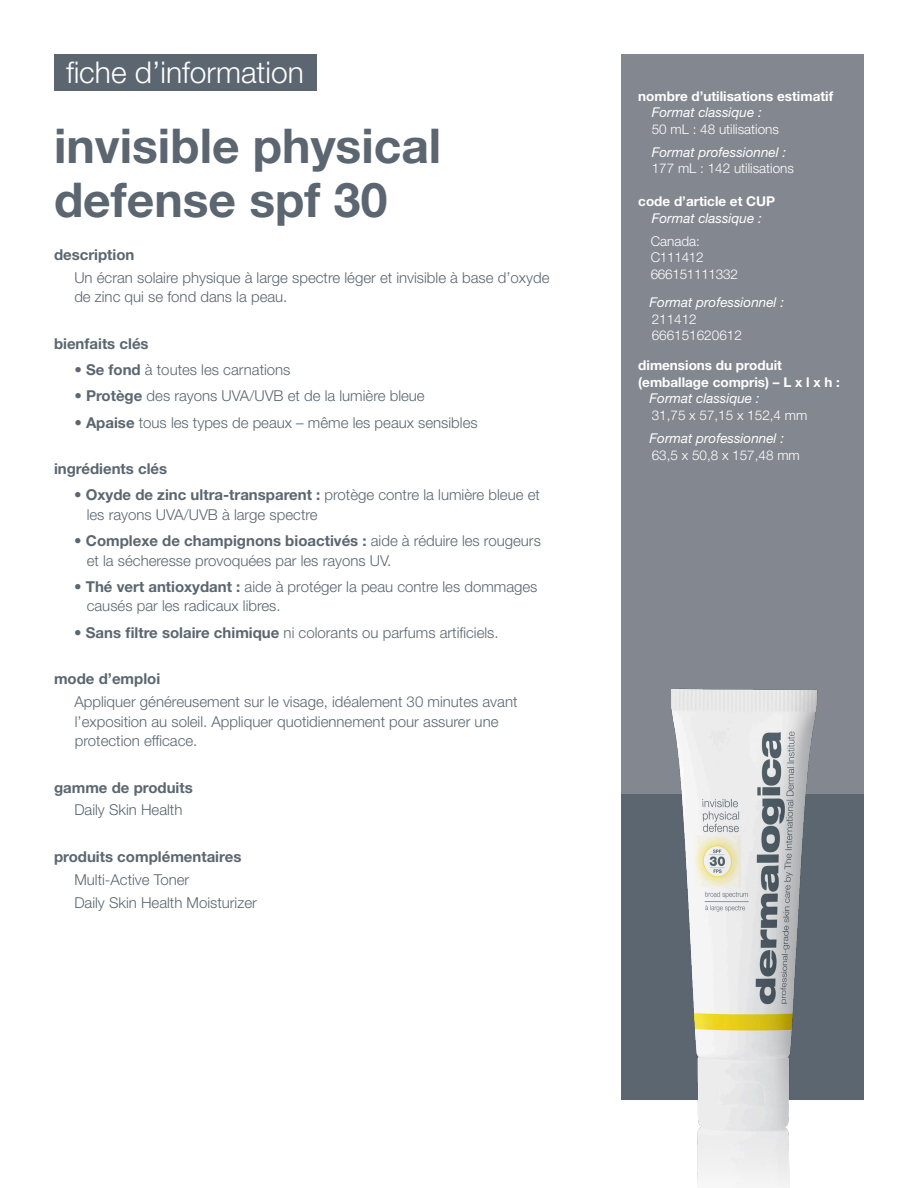
<style>
.page{position:relative;width:918px;height:1188px;background:#fff}
.page>*{position:absolute;margin:0;border:0;box-sizing:border-box;transform-origin:0 0}
.t1{font:700 48px/54px "Helvetica Neue LT Std";color:#5b6670}
.t2{font:300 30px "Helvetica Neue LT Std";color:#fff}
.t3{font:300 15px/19.5px "Helvetica Neue LT Std";color:#5b6670}
.t4{font:700 15px "Helvetica Neue LT Std";color:#5b6670}
.t5{font:300 13.5px/16.5px "Helvetica Neue LT Std";color:#fff}
.t6{font:700 13.5px/16.5px "Helvetica Neue LT Std";color:#fff}
.t7{font:italic 13.5px "Helvetica Neue LT Std";color:#fff}
.t8{font:300 13.5px "Helvetica Neue LT Std";letter-spacing:-.02em;color:#fff}
.s1{font-weight:700}
.s2{font-weight:400;font-style:italic}
</style>
<div class="page">
<div style="left:621px;top:54px;width:243px;height:740px;background:#83878f"></div>
<div style="left:54px;top:54px;width:262px;height:37px;background:#5b6670"></div>
<div style="left:621px;top:794px;width:243px;height:305px;background:#5b6670"></div>
<img style="left:671px;top:689px;width:147px;height:499px">
<p class="t2" style="left:66px;top:54px;width:239px">fiche d’information</p>
<p class="t1" style="left:54px;top:117px;width:389px">invisible physical defense spf 30</p>
<p class="t4" style="left:54px;top:245px;width:82px">description</p>
<p class="t3" style="left:74px;top:268px;width:477px">Un écran solaire physique à large spectre léger et invisible à base d’oxyde de zinc qui se fond dans la peau.</p>
<p class="t4" style="left:54px;top:334px;width:96px">bienfaits clés</p>
<p class="t3" style="left:74px;top:360px;width:218px">• <span class="s1">Se fond</span> à toutes les carnations</p>
<p class="t3" style="left:74px;top:386px;width:352px"><span class="s1">• Protège</span> des rayons UVA/UVB et de la lumière bleue</p>
<p class="t3" style="left:74px;top:412px;width:405px"><span class="s1">• Apaise</span> tous les types de peaux – même les peaux sensibles</p>
<p class="t4" style="left:54px;top:460px;width:115px">ingrédients clés</p>
<p class="t3" style="left:87px;top:485px;width:455px;text-indent:-13px">• <span class="s1">Oxyde de zinc ultra-transparent :</span> protège contre la lumière bleue et les rayons UVA/UVB à large spectre</p>
<p class="t3" style="left:87px;top:531px;width:456px;text-indent:-13px">• <span class="s1">Complexe de champignons bioactivés :</span> aide à réduire les rougeurs et la sécheresse provoquées par les rayons UV.</p>
<p class="t3" style="left:87px;top:577px;width:452px;text-indent:-13px">• <span class="s1">Thé vert antioxydant :</span> aide à protéger la peau contre les dommages causés par les radicaux libres.</p>
<p class="t3" style="left:74px;top:622px;width:426px">• <span class="s1">Sans filtre solaire chimique</span> ni colorants ou parfums artificiels.</p>
<p class="t4" style="left:54px;top:670px;width:108px">mode d’emploi</p>
<p class="t3" style="left:74px;top:692px;width:445px">Appliquer généreusement sur le visage, idéalement 30 minutes avant l’exposition au soleil. Appliquer quotidiennement pour assurer une protection efficace.</p>
<p class="t4" style="left:54px;top:778px;width:140px">gamme de produits</p>
<p class="t3" style="left:74px;top:800px;width:110px">Daily Skin Health</p>
<p class="t4" style="left:54px;top:847px;width:189px">produits complémentaires</p>
<p class="t3" style="left:74px;top:869px;width:117px">Multi-Active Toner</p>
<p class="t3" style="left:74px;top:892px;width:184px">Daily Skin Health Moisturizer</p>
<p class="t6" style="left:638px;top:87px;width:196px">nombre d’utilisations estimatif</p>
<p class="t7" style="left:652px;top:104px;width:112px">Format classique :</p>
<p class="t5" style="left:652px;top:120px;width:129px">50 mL : 48 utilisations</p>
<p class="t5" style="left:652px;top:144px;width:144px"><span class="s2">Format professionnel :<br></span>177 mL : 142 utilisations</p>
<p class="t6" style="left:638px;top:193px;width:138px">code d’article et CUP</p>
<p class="t7" style="left:652px;top:210px;width:112px">Format classique :</p>
<p class="t5" style="left:651px;top:232px;width:51px">Canada:</p>
<p class="t8" style="left:651px;top:249px;width:54px">C111412</p>
<p class="t8" style="left:651px;top:265px;width:89px">666151111332</p>
<p class="t7" style="left:650px;top:294px;width:136px">Format professionnel :</p>
<p class="t5" style="left:652px;top:310px;width:47px">211412</p>
<p class="t5" style="left:652px;top:327px;width:92px">666151620612</p>
<p class="t6" style="left:638px;top:357px;width:203px">dimensions du produit (emballage compris) – L x l x h :</p>
<p class="t7" style="left:650px;top:390px;width:112px">Format classique :</p>
<p class="t5" style="left:652px;top:407px;width:157px">31,75 x 57,15 x 152,4 mm</p>
<p class="t7" style="left:650px;top:430px;width:136px">Format professionnel :</p>
<p class="t5" style="left:652px;top:446px;width:150px">63,5 x 50,8 x 157,48 mm</p>
</div>
